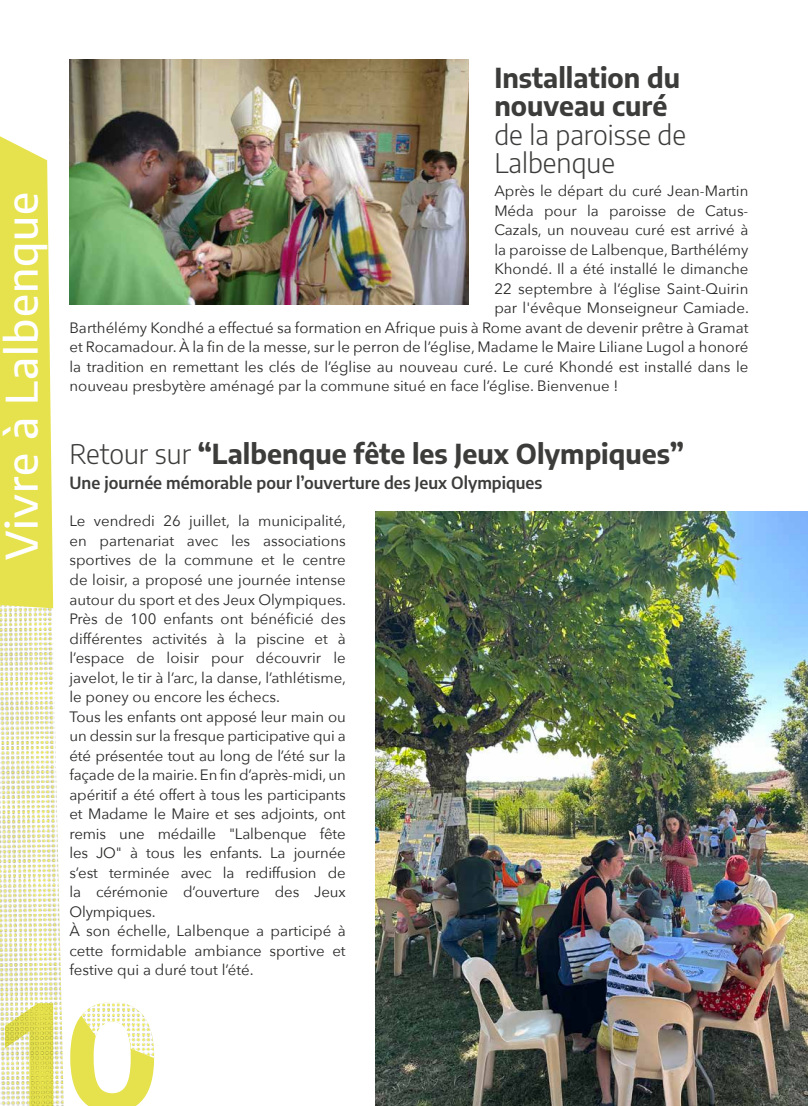
<style>
.page{position:relative;width:808px;height:1106px;background:#fff}
.page>*{position:absolute;margin:0;border:0;box-sizing:border-box;transform-origin:0 0}
.t1{font:700 145.5px "Encode Sans";color:#e6e24d}
.t2{font:500 43.5px "Encode Sans";letter-spacing:.025em;color:#fff}
.t3{font:700 27px/28.5px "Encode Sans";color:#3c3c3b}
.t4{font:300 27px/28.5px "Encode Sans";color:#3c3c3b}
.t5{font:600 16.5px "Encode Sans";color:#3c3c3b}
.t6{font:15px/19.5px "Avenir Next";color:#282827;text-align:justify}
.s1{font-weight:300}
</style>
<div class="page">
<img style="left:82px;top:1003px;width:72px;height:55px">
<img style="left:0;top:600px;width:64px;height:506px">
<svg style="left:0;top:136px;width:53px;height:472px;background:#e8e45b"></svg>
<img style="left:69px;top:60px;width:400px;height:244px">
<img style="left:376px;top:511px;width:432px;height:595px">
<h2 class="t2" style="left:-9px;top:560px;width:370px;rotate:-90deg">Vivre à Lalbenque</h2>
<h3 class="t3" style="left:494px;top:62px;width:187px">Installation du nouveau curé</h3>
<h3 class="t4" style="left:494px;top:119px;width:193px">de la paroisse de<br>Lalbenque</h3>
<p class="t6" style="left:494px;top:180px;width:256px">Après le départ du curé Jean-Martin Méda pour la paroisse de Catus-Cazals, un nouveau curé est arrivé à la paroisse de Lalbenque, Barthélémy Khondé. Il a été installé le dimanche 22 septembre à l’église Saint-Quirin par l'évêque Monseigneur Camiade.</p>
<p class="t6" style="left:69px;top:317px;width:680px">Barthélémy Kondhé a effectué sa formation en Afrique puis à Rome avant de devenir prêtre à Gramat et Rocamadour. À la fin de la messe, sur le perron de l’église, Madame le Maire Liliane Lugol a honoré la tradition en remettant les clés de l’église au nouveau curé. Le curé Khondé est installé dans le nouveau presbytère aménagé par la commune situé en face l’église. Bienvenue !</p>
<h3 class="t3" style="left:69px;top:438px;width:616px"><span class="s1">Retour sur</span> “Lalbenque fête les Jeux Olympiques”</h3>
<p class="t5" style="left:69px;top:470px;width:474px">Une journée mémorable pour l’ouverture des Jeux Olympiques</p>
<p class="t6" style="left:69px;top:511px;width:278px;text-align:left">Le vendredi 26 juillet, la municipalité, en partenariat avec les associations sportives de la commune et le centre de loisir, a proposé une journée intense autour du sport et des Jeux Olympiques.<br>Près de 100 enfants ont bénéficié des différentes activités à la piscine et à l’espace de loisir pour découvrir le javelot, le tir à l’arc, la danse, l’athlétisme, le poney ou encore les échecs.<br>Tous les enfants ont apposé leur main ou un dessin sur la fresque participative qui a été présentée tout au long de l’été sur la façade de la mairie. En fin d’après-midi, un apéritif a été offert à tous les participants et Madame le Maire et ses adjoints, ont remis une médaille "Lalbenque fête les JO" à tous les enfants. La journée s’est terminée avec la rediffusion de la cérémonie d’ouverture des Jeux Olympiques.<br>À son échelle, Lalbenque a participé à cette formidable ambiance sportive et festive qui a duré tout l’été.</p>
<h1 class="t1" style="left:3px;top:948px;width:159px">10</h1>
</div>
